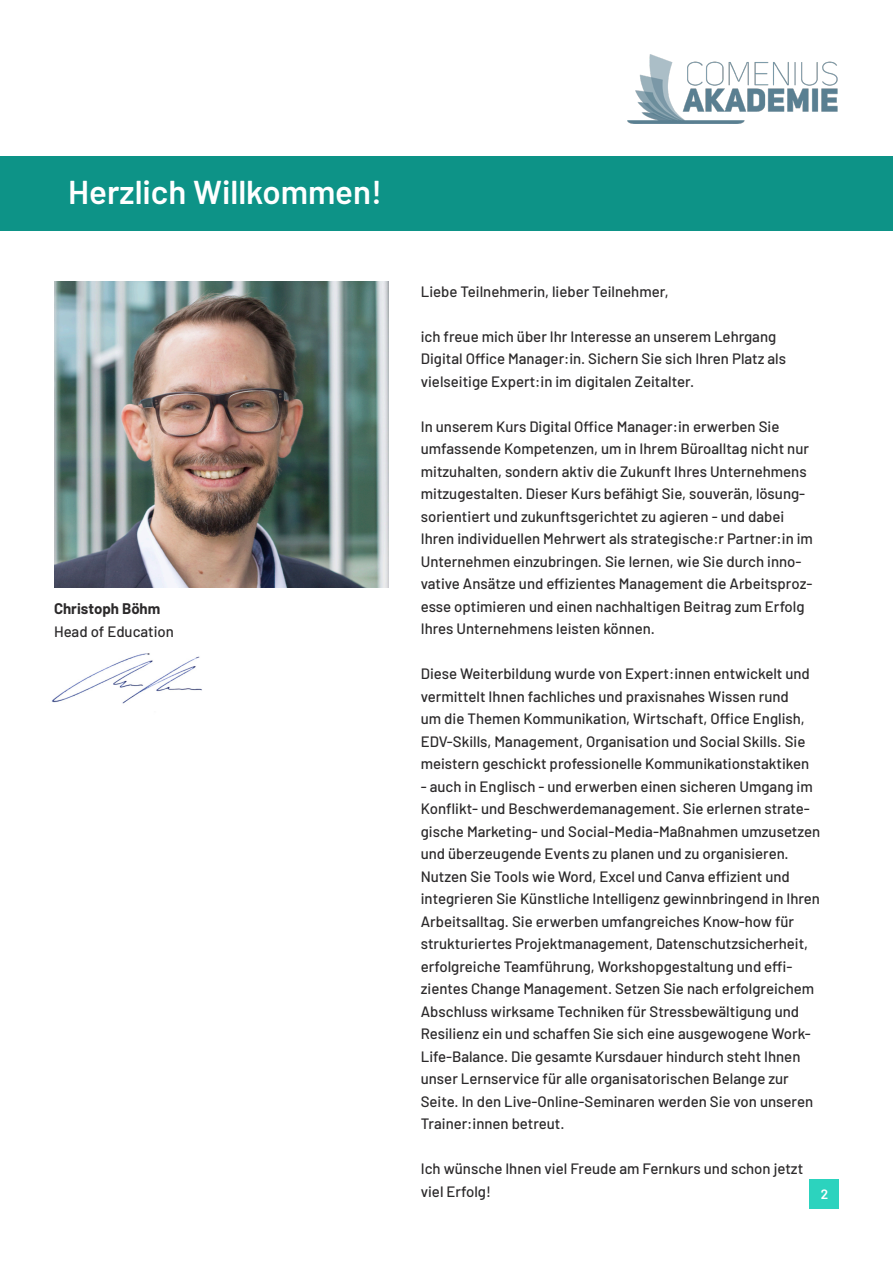
<style>
.page{position:relative;width:893px;height:1263px;background:#fff}
.page>*{position:absolute;margin:0;border:0;box-sizing:border-box;transform-origin:0 0}
.t1{font:600 33px "Barlow";color:#fff}
.t2{font:500 15px/22.5px "Barlow";color:#2b292a}
.t3{font:700 15px "Barlow";color:#2b292a}
.t4{font:600 13.5px "Barlow";color:#fff}
</style>
<div class="page">
<img style="left:54px;top:282px;width:335px;height:305px">
<div style="left:0;top:157px;width:893px;height:74px;background:#0d9387"></div>
<img style="left:627px;top:55px;width:211px;height:69px">
<div style="left:810px;top:1179px;width:29px;height:30px;background:#2cd3be"></div>
<img style="left:52px;top:653px;width:150px;height:51px">
<h1 class="t1" style="left:68px;top:180px;width:315px">Herzlich Willkommen!</h1>
<p class="t3" style="left:54px;top:603px;width:108px">Christoph Böhm</p>
<p class="t2" style="left:54px;top:619px;width:122px">Head of Education</p>
<p class="t2" style="left:421px;top:279px;width:249px">Liebe Teilnehmerin, lieber Teilnehmer,</p>
<p class="t2" style="left:421px;top:324px;width:367px">ich freue mich über Ihr Interesse an unserem Lehrgang<br>Digital OfÏce Manager:in. Sichern Sie sich Ihren Platz als vielseitige Expert:in im digitalen Zeitalter.</p>
<p class="t2" style="left:421px;top:414px;width:394px">In unserem Kurs Digital OfÏce Manager:in erwerben Sie umfassende Kompetenzen, um in Ihrem Büroalltag nicht nur mitzuhalten, sondern aktiv die Zukunft Ihres Unternehmens mitzugestalten. Dieser Kurs befähigt Sie, souverän, lösung&shy;sorientiert und zukunftsgerichtet zu agieren - und dabei Ihren individuellen Mehrwert als strategische:r Partner:in im Unternehmen einzubringen. Sie lernen, wie Sie durch inno&shy;vative Ansätze und efÏzientes Management die Arbeitsproz&shy;esse optimieren und einen nachhaltigen Beitrag zum Erfolg Ihres Unternehmens leisten können.</p>
<p class="t2" style="left:421px;top:661px;width:391px">Diese Weiterbildung wurde von Expert:innen entwickelt und vermittelt Ihnen fachliches und praxisnahes Wissen rund um die Themen Kommunikation, Wirtschaft, OfÏce English, EDV-Skills, Management, Organisation und Social Skills. Sie meistern geschickt professionelle Kommunikationstaktiken</p>
<p class="t2" style="left:421px;top:774px;width:401px">- auch in Englisch - und erwerben einen sicheren Umgang im Konflikt- und Beschwerdemanagement. Sie erlernen strate&shy;gische Marketing- und Social-Media-Maßnahmen umzusetzen und überzeugende Events zu planen und zu organisieren.<br>Nutzen Sie Tools wie Word, Excel und Canva efÏzient und integrieren Sie Künstliche Intelligenz gewinnbringend in Ihren Arbeitsalltag. Sie erwerben umfangreiches Know-how für strukturiertes Projektmanagement, Datenschutzsicherheit, erfolgreiche Teamführung, Workshopgestaltung und efÏ&shy;zientes Change Management. Setzen Sie nach erfolgreichem Abschluss wirksame Techniken für Stressbewältigung und Resilienz ein und schaffen Sie sich eine ausgewogene Work-Life-Balance. Die gesamte Kursdauer hindurch steht Ihnen unser Lernservice für alle organisatorischen Belange zur Seite. In den Live-Online-Seminaren werden Sie von unseren Trainer:innen betreut.</p>
<p class="t2" style="left:421px;top:1156px;width:384px">Ich wünsche Ihnen viel Freude am Fernkurs und schon jetzt viel Erfolg!</p>
<p class="t4" style="left:821px;top:1189px;width:9px">2</p>
</div>
